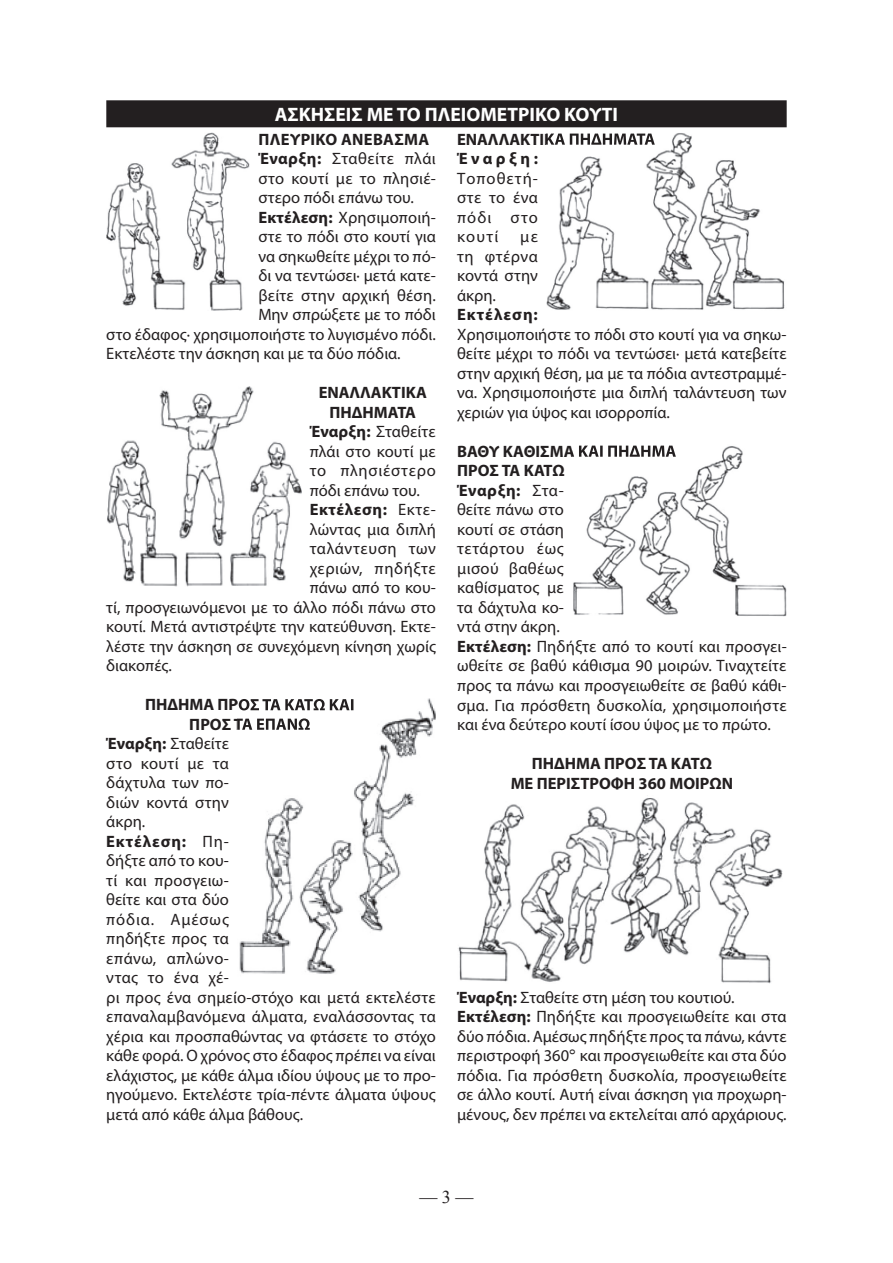
<style>
.page{position:relative;width:893px;height:1263px;background:#fff}
.page>*{position:absolute;margin:0;border:0;box-sizing:border-box;transform-origin:0 0}
.t1{font:700 19.5px "Myriad Pro";color:#fff}
.t2{font:18px "Times New Roman";color:#231f20}
.t3{font:16.5px/19.5px "Myriad Pro";color:#231f20}
.t4{font:700 16.5px/19.5px "Myriad Pro";color:#231f20}
.t5{font:16.5px "Myriad Pro";letter-spacing:.035em;color:#231f20}
.t6{font:16.5px "Myriad Pro";letter-spacing:.03em;color:#231f20}
.t7{font:700 16.5px "Myriad Pro";letter-spacing:.02em;color:#231f20}
.t8{font:700 16.5px "Myriad Pro";letter-spacing:.03em;color:#231f20}
.t9{font:16.5px "Myriad Pro";letter-spacing:.045em;color:#231f20}
.t10{font:700 16.5px "Myriad Pro";letter-spacing:.06em;color:#231f20}
.s1{font-weight:700}
.s2{font-weight:400}
.s3{font-family:"PF Catalog";font-weight:300}
</style>
<div class="page">
<div style="left:106px;top:100px;width:681px;height:27px;background:#231f20"></div>
<img style="left:106px;top:133px;width:144px;height:177px">
<img style="left:546px;top:133px;width:239px;height:177px">
<img style="left:546px;top:134px;width:109px;height:11px">
<img style="left:107px;top:387px;width:194px;height:199px">
<img style="left:573px;top:446px;width:214px;height:171px">
<img style="left:572px;top:445px;width:104px;height:12px">
<img style="left:458px;top:798px;width:325px;height:185px">
<img style="left:239px;top:698px;width:197px;height:276px">
<img style="left:237px;top:699px;width:118px;height:11px">
<img style="left:237px;top:718px;width:73px;height:12px">
<p class="t1" style="left:275px;top:102px;width:345px">ΑΣΚΗΣΕΙΣ ΜΕ ΤΟ ΠΛΕΙΟΜΕΤΡΙΚΟ ΚΟΥΤΙ</p>
<p class="t7" style="left:259px;top:128px;width:172px">ΠΛΕΥΡΙΚΟ ΑΝΕΒΑΣΜΑ</p>
<p class="t6" style="left:258px;top:148px;width:179px"><span class="s1">Έναρξη:</span> Σταθείτε πλάι</p>
<p class="t3" style="left:258px;top:168px;width:179px">στο κουτί με το πλησιέ-</p>
<p class="t3" style="left:258px;top:188px;width:157px">στερο πόδι επάνω του.</p>
<p class="t3" style="left:258px;top:207px;width:179px"><span class="s1">Εκτέλεση:</span> Χρησιμοποιή-</p>
<p class="t3" style="left:258px;top:227px;width:179px">στε το πόδι στο κουτί για</p>
<p class="t3" style="left:258px;top:246px;width:179px">να σηκωθείτε μέχρι το πό-</p>
<p class="t3" style="left:258px;top:266px;width:179px">δι να τεντώσει· μετά κατε-</p>
<p class="t3" style="left:258px;top:285px;width:179px">βείτε στην αρχική θέση.</p>
<p class="t3" style="left:258px;top:305px;width:179px">Μην σπρώξετε με το πόδι</p>
<p class="t3" style="left:106px;top:324px;width:331px">στο έδαφος· χρησιμοποιήστε το λυγισμένο πόδι.</p>
<p class="t3" style="left:106px;top:344px;width:296px">Εκτελέστε την άσκηση και με τα δύο πόδια.</p>
<p class="t4" style="left:319px;top:382px;width:110px">ΕΝΑΛΛΑΚΤΙΚΑ</p>
<p class="t4" style="left:330px;top:402px;width:88px">ΠΗΔΗΜΑΤΑ</p>
<p class="t3" style="left:310px;top:422px;width:128px"><span class="s1">Έναρξη:</span> Σταθείτε</p>
<p class="t3" style="left:310px;top:441px;width:128px">πλάι στο κουτί με</p>
<p class="t9" style="left:310px;top:461px;width:128px">το πλησιέστερο</p>
<p class="t3" style="left:310px;top:480px;width:112px">πόδι επάνω του.</p>
<p class="t8" style="left:310px;top:499px;width:128px">Εκτέλεση: <span class="s2">Εκτε-</span></p>
<p class="t3" style="left:310px;top:519px;width:128px">λώντας μια διπλή</p>
<p class="t5" style="left:310px;top:539px;width:128px">ταλάντευση των</p>
<p class="t5" style="left:310px;top:558px;width:128px">χεριών, πηδήξτε</p>
<p class="t3" style="left:310px;top:578px;width:128px">πάνω από το κου-</p>
<p class="t3" style="left:106px;top:597px;width:331px">τί, προσγειωνόμενοι με το άλλο πόδι πάνω στο</p>
<p class="t3" style="left:106px;top:617px;width:331px">κουτί. Μετά αντιστρέψτε την κατεύθυνση. Εκτε-</p>
<p class="t3" style="left:106px;top:636px;width:331px">λέστε την άσκηση σε συνεχόμενη κίνηση χωρίς</p>
<p class="t3" style="left:106px;top:656px;width:67px">διακοπές.</p>
<p class="t4" style="left:457px;top:129px;width:200px">ΕΝΑΛΛΑΚΤΙΚΑ ΠΗΔΗΜΑΤΑ<br>Έναρξη:</p>
<p class="t3" style="left:457px;top:168px;width:82px;text-align:justify">Τοποθετή&shy;στε το ένα πόδι στο κουτί</p>
<p class="t3" style="left:457px;top:227px;width:82px;text-align:justify;text-indent:63px">με τη φτέρνα κοντά στην άκρη.</p>
<p class="t10" style="left:457px;top:304px;width:82px">Εκτέλεση:</p>
<p class="t3" style="left:457px;top:324px;width:331px;text-align:justify">Χρησιμοποιήστε το πόδι στο κουτί για να σηκω&shy;θείτε μέχρι το πόδι να τεντώσει· μετά κατεβείτε στην αρχική θέση, μα με τα πόδια αντεστραμμέ&shy;να. Χρησιμοποιήστε μια διπλή ταλάντευση των χεριών για ύψος και ισορροπία.</p>
<p class="t3" style="left:457px;top:441px;width:331px"><span class="s1">ΒΑΘΥ ΚΑΘΙΣΜΑ ΚΑΙ ΠΗΔΗΜΑ<br>ΠΡΟΣ ΤΑ ΚΑΤΩ<br>Έναρξη:</span> Στα-<br>θείτε πάνω στο<br>κουτί σε στάση<br>τετάρτου έως<br>μισού βαθέως<br>καθίσματος με<br>τα δάχτυλα κο-<br>ντά στην άκρη.<br><span class="s1">Εκτέλεση:</span> Πηδήξτε από το κουτί και προσγει&shy;ωθείτε σε βαθύ κάθισμα 90 μοιρών. Τιναχτείτε προς τα πάνω και προσγειωθείτε σε βαθύ κάθι&shy;σμα. Για πρόσθετη δυσκολία, χρησιμοποιήστε και ένα δεύτερο κουτί ίσου ύψος με το πρώτο.</p>
<p class="t4" style="left:511px;top:753px;width:224px;text-align:center">ΠΗΔΗΜΑ ΠΡΟΣ ΤΑ ΚΑΤΩ<br>ΜΕ ΠΕΡΙΣΤΡΟΦΗ 360 ΜΟΙΡΩΝ</p>
<p class="t3" style="left:106px;top:734px;width:331px"><span class="s1">Έναρξη:</span> Σταθείτε<br>στο κουτί με τα<br>δάχτυλα των πο-<br>διών κοντά στην<br>άκρη.<br><span class="s1">Εκτέλεση:</span> Πη-<br>δήξτε από το κου-<br>τί και προσγειω-<br>θείτε και στα δύο<br>πόδια. Αμέσως<br>πηδήξτε προς τα<br>επάνω, απλώνο-<br>ντας το ένα χέ-<br>ρι προς ένα σημείο-στόχο και μετά εκτελέστε επαναλαμβανόμενα άλματα, εναλάσσοντας τα χέρια και προσπαθώντας να φτάσετε το στόχο κάθε φορά. Ο χρόνος στο έδαφος πρέπει να είναι ελάχιστος, με κάθε άλμα ιδίου ύψους με το προ&shy;ηγούμενο. Εκτελέστε τρία-πέντε άλματα ύψους μετά από κάθε άλμα βάθους.</p>
<p class="t3" style="left:457px;top:987px;width:331px"><span class="s1">Έναρξη:</span> Σταθείτε στη μέση του κουτιού.<br><span class="s1">Εκτέλεση:</span> Πηδήξτε και προσγειωθείτε και στα δύο πόδια. Αμέσως πηδήξτε προς τα πάνω, κάντε περιστροφή 360<span class="s3">°</span> και προσγειωθείτε και στα δύο πόδια. Για πρόσθετη δυσκολία, προσγειωθείτε σε άλλο κουτί. Αυτή είναι άσκηση για προχωρη&shy;μένους, δεν πρέπει να εκτελείται από αρχάριους.</p>
<p class="t2" style="left:419px;top:1185px;width:55px">— 3 —</p>
</div>
